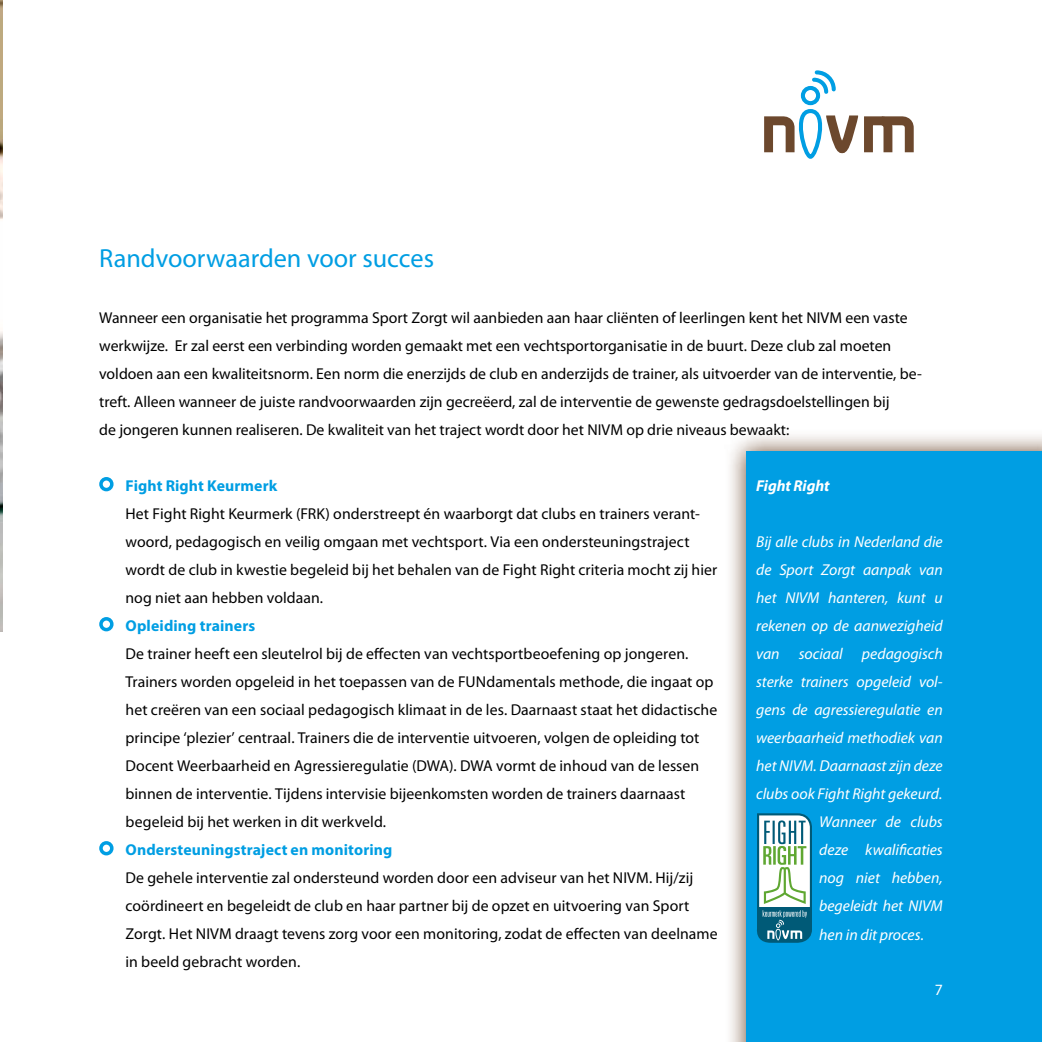
<style>
.page{position:relative;width:1042px;height:1042px;background:#fff}
.page>*{position:absolute;margin:0;border:0;box-sizing:border-box;transform-origin:0 0}
.t1{font:26.25px "Myriad Pro";color:#009ee3}
.t2{font:15.75px/28px "Myriad Pro";color:#000}
.t3{font:italic 15.75px "Myriad Pro";color:#fff}
.t4{font:700 15.75px "Myriad Pro";letter-spacing:.01em;color:#009ee3}
.t5{font:italic 700 15.75px "Myriad Pro";letter-spacing:-.005em;color:#fff}
.t6{font:15.75px "Myriad Pro";color:#fff}
</style>
<div class="page">
<div style="left:801px;top:86px;width:19px;height:19px;border:4px solid #009ee3;border-radius:50%"></div>
<svg style="left:810px;top:70px;width:26px;height:26px"></svg>
<svg style="left:764px;top:109px;width:150px;height:50px"></svg>
<img style="left:0;top:0;width:2px;height:631px">
<div style="left:99px;top:477px;width:15px;height:14px;border:4px solid #009ee3;border-radius:50%"></div>
<div style="left:99px;top:617px;width:15px;height:14px;border:4px solid #009ee3;border-radius:50%"></div>
<div style="left:99px;top:841px;width:15px;height:14px;border:4px solid #009ee3;border-radius:50%"></div>
<svg style="left:730px;top:435px;width:312px;height:607px"></svg>
<div style="left:747px;top:451px;width:295px;height:591px;background:#009ee3"></div>
<svg style="left:757px;top:813px;width:55px;height:130px"></svg>
<h1 class="t1" style="left:99px;top:242px;width:336px">Randvoorwaarden voor succes</h1>
<p class="t2" style="left:99px;top:304px;width:824px">Wanneer een organisatie het programma Sport Zorgt wil aanbieden aan haar cliënten of leerlingen kent het NIVM een vaste werkwijze. Er zal eerst een verbinding worden gemaakt met een vechtsportorganisatie in de buurt. Deze club zal moeten voldoen aan een kwaliteitsnorm. Een norm die enerzijds de club en anderzijds de trainer, als uitvoerder van de interventie, be&shy;treft. Alleen wanneer de juiste randvoorwaarden zijn gecreëerd, zal de interventie de gewenste gedragsdoelstellingen bij<br>de jongeren kunnen realiseren. De kwaliteit van het traject wordt door het NIVM op drie niveaus bewaakt:</p>
<p class="t4" style="left:125px;top:476px;width:153px">Fight Right Keurmerk</p>
<p class="t2" style="left:125px;top:500px;width:593px">Het Fight Right Keurmerk (FRK) onderstreept én waarborgt dat clubs en trainers verant&shy;woord, pedagogisch en veilig omgaan met vechtsport. Via een ondersteuningstraject wordt de club in kwestie begeleid bij het behalen van de Fight Right criteria mocht zij hier nog niet aan hebben voldaan.</p>
<p class="t4" style="left:125px;top:616px;width:131px">Opleiding trainers</p>
<p class="t2" style="left:125px;top:640px;width:593px">De trainer heeft een sleutelrol bij de effecten van vechtsportbeoefening op jongeren.<br>Trainers worden opgeleid in het toepassen van de FUNdamentals methode, die ingaat op het creëren van een sociaal pedagogisch klimaat in de les. Daarnaast staat het didactische principe ‘plezier’ centraal. Trainers die de interventie uitvoeren, volgen de opleiding tot Docent Weerbaarheid en Agressieregulatie (DWA). DWA vormt de inhoud van de lessen binnen de interventie. Tijdens intervisie bijeenkomsten worden de trainers daarnaast begeleid bij het werken in dit werkveld.</p>
<p class="t4" style="left:125px;top:840px;width:268px">Ondersteuningstraject en monitoring</p>
<p class="t2" style="left:125px;top:864px;width:593px">De gehele interventie zal ondersteund worden door een adviseur van het NIVM. Hij/zij coördineert en begeleidt de club en haar partner bij de opzet en uitvoering van Sport Zorgt. Het NIVM draagt tevens zorg voor een monitoring, zodat de effecten van deelname in beeld gebracht worden.</p>
<p class="t5" style="left:756px;top:476px;width:75px">Fight Right</p>
<p class="t3" style="left:756px;top:532px;width:188px">Bij alle clubs in Nederland die</p>
<p class="t3" style="left:756px;top:560px;width:188px">de Sport Zorgt aanpak van</p>
<p class="t3" style="left:756px;top:588px;width:188px">het NIVM hanteren, kunt u</p>
<p class="t3" style="left:756px;top:616px;width:188px">rekenen op de aanwezigheid</p>
<p class="t3" style="left:756px;top:644px;width:188px">van sociaal pedagogisch</p>
<p class="t3" style="left:756px;top:672px;width:188px">sterke trainers opgeleid vol-</p>
<p class="t3" style="left:756px;top:700px;width:188px">gens de agressieregulatie en</p>
<p class="t3" style="left:756px;top:728px;width:188px">weerbaarheid methodiek van</p>
<p class="t3" style="left:756px;top:756px;width:188px">het NIVM. Daarnaast zijn deze</p>
<p class="t3" style="left:756px;top:784px;width:188px">clubs ook Fight Right gekeurd.</p>
<p class="t3" style="left:819px;top:812px;width:125px">Wanneer de clubs</p>
<p class="t3" style="left:819px;top:840px;width:125px">deze kwalificaties</p>
<p class="t3" style="left:819px;top:868px;width:125px">nog niet hebben,</p>
<p class="t3" style="left:819px;top:896px;width:125px">begeleidt het NIVM</p>
<p class="t3" style="left:819px;top:924px;width:106px">hen in dit proces.</p>
<p class="t6" style="left:934px;top:980px;width:10px">7</p>
</div>
